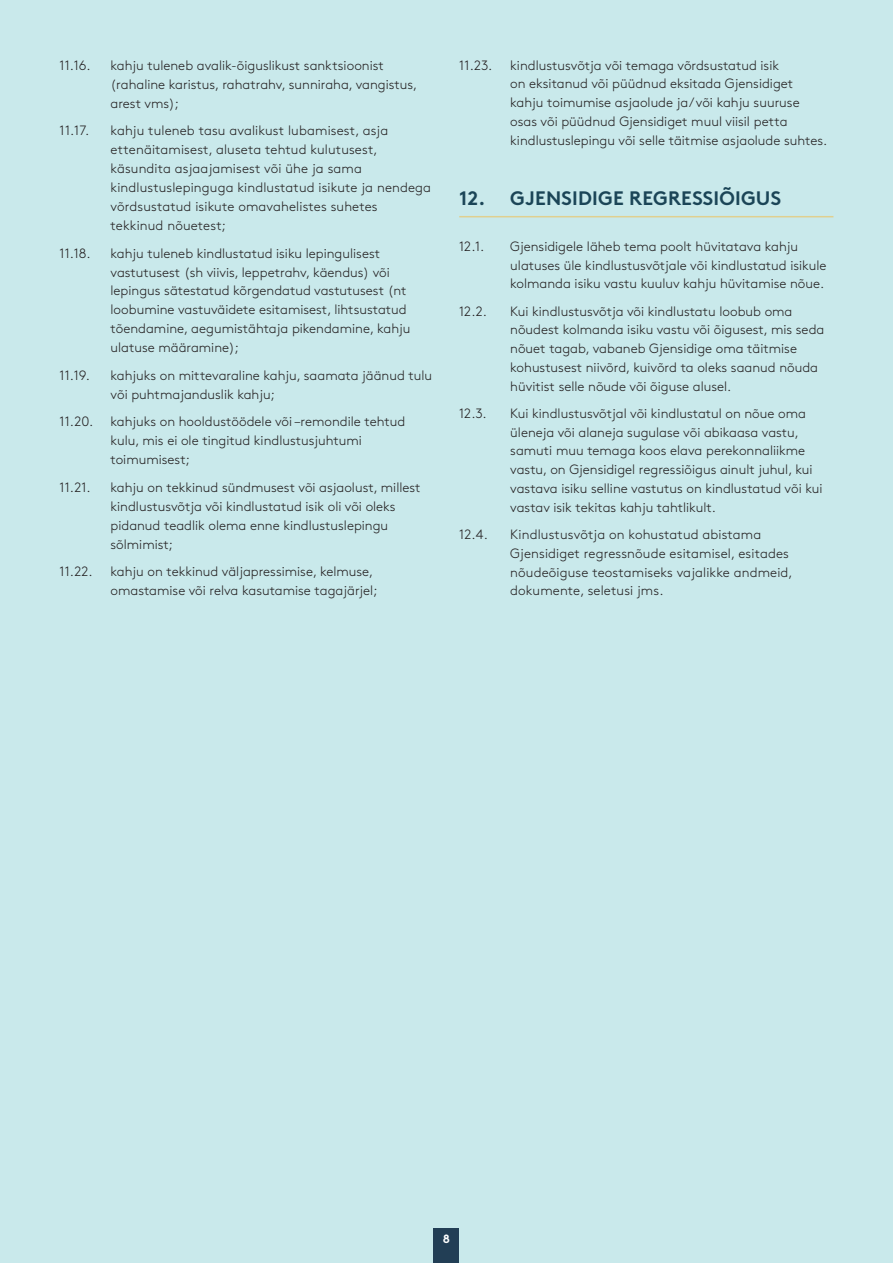
<style>
.page{position:relative;width:893px;height:1263px;background:#c9e9eb}
.page>*{position:absolute;margin:0;border:0;box-sizing:border-box;transform-origin:0 0}
.t1{font:700 19.5px "Gjen Brown OT";letter-spacing:.01em;color:#1b4557}
.t2{font:300 13.5px/19px "Gjen Brown OT";color:#231f20}
.t3{font:700 12px "Gjen Brown OT";color:#fff}
</style>
<div class="page">
<div style="left:434px;top:1229px;width:25px;height:34px;background:#223e55"></div>
<hr style="left:459px;top:216px;width:374px;height:1px;background:#e0d08f">
<p class="t2" style="left:60px;top:54px;width:33px">11.16.</p>
<p class="t2" style="left:111px;top:54px;width:308px">kahju tuleneb avalik-õiguslikust sanktsioonist (rahaline karistus, rahatrahv, sunniraha, vangistus, arest vms);</p>
<p class="t2" style="left:60px;top:120px;width:31px">11.17.</p>
<p class="t2" style="left:111px;top:120px;width:322px">kahju tuleneb tasu avalikust lubamisest, asja ettenäitamisest, aluseta tehtud kulutusest, käsundita asjaajamisest või ühe ja sama kindlustuslepinguga kindlustatud isikute ja nendega võrdsustatud isikute omavahelistes suhetes tekkinud nõuetest;</p>
<p class="t2" style="left:60px;top:242px;width:33px">11.18.</p>
<p class="t2" style="left:111px;top:242px;width:301px">kahju tuleneb kindlustatud isiku lepingulisest vastutusest (sh viivis, leppetrahv, käendus) või lepingus sätestatud kõrgendatud vastutusest (nt loobumine vastuväidete esitamisest, lihtsustatud tõendamine, aegumistähtaja pikendamine, kahju ulatuse määramine);</p>
<p class="t2" style="left:60px;top:365px;width:32px">11.19.</p>
<p class="t2" style="left:111px;top:365px;width:323px">kahjuks on mittevaraline kahju, saamata jäänud tulu või puhtmajanduslik kahju;</p>
<p class="t2" style="left:60px;top:411px;width:35px">11.20.</p>
<p class="t2" style="left:111px;top:411px;width:296px">kahjuks on hooldustöödele või –remondile tehtud kulu, mis ei ole tingitud kindlustusjuhtumi toimumisest;</p>
<p class="t2" style="left:60px;top:477px;width:33px">11.21.</p>
<p class="t2" style="left:111px;top:477px;width:312px">kahju on tekkinud sündmusest või asjaolust, millest kindlustusvõtja või kindlustatud isik oli või oleks pidanud teadlik olema enne kindlustuslepingu sõlmimist;</p>
<p class="t2" style="left:60px;top:561px;width:35px">11.22.</p>
<p class="t2" style="left:111px;top:561px;width:268px">kahju on tekkinud väljapressimise, kelmuse, omastamise või relva kasutamise tagajärjel;</p>
<p class="t2" style="left:459px;top:54px;width:35px">11.23.</p>
<p class="t2" style="left:510px;top:55px;width:319px">kindlustusvõtja või temaga võrdsustatud isik<br>on eksitanud või püüdnud eksitada Gjensidiget kahju toimumise asjaolude ja/ või kahju suuruse osas või püüdnud Gjensidiget muul viisil petta kindlustuslepingu või selle täitmise asjaolude suhtes.</p>
<h1 class="t1" style="left:459px;top:182px;width:323px">12. GJENSIDIGE REGRESSIÕIGUS</h1>
<p class="t2" style="left:459px;top:236px;width:27px">12.1.</p>
<p class="t2" style="left:510px;top:236px;width:318px">Gjensidigele läheb tema poolt hüvitatava kahju ulatuses üle kindlustusvõtjale või kindlustatud isikule kolmanda isiku vastu kuuluv kahju hüvitamise nõue.</p>
<p class="t2" style="left:459px;top:300px;width:29px">12.2.</p>
<p class="t2" style="left:510px;top:301px;width:316px">Kui kindlustusvõtja või kindlustatu loobub oma nõudest kolmanda isiku vastu või õigusest, mis seda nõuet tagab, vabaneb Gjensidige oma täitmise kohustusest niivõrd, kuivõrd ta oleks saanud nõuda hüvitist selle nõude või õiguse alusel.</p>
<p class="t2" style="left:459px;top:403px;width:29px">12.3.</p>
<p class="t2" style="left:510px;top:403px;width:314px">Kui kindlustusvõtjal või kindlustatul on nõue oma üleneja või alaneja sugulase või abikaasa vastu, samuti muu temaga koos elava perekonnaliikme vastu, on Gjensidigel regressiõigus ainult juhul, kui vastava isiku selline vastutus on kindlustatud või kui vastav isik tekitas kahju tahtlikult.</p>
<p class="t2" style="left:459px;top:524px;width:30px">12.4.</p>
<p class="t2" style="left:510px;top:524px;width:284px">Kindlustusvõtja on kohustatud abistama Gjensidiget regressnõude esitamisel, esitades nõudeõiguse teostamiseks vajalikke andmeid, dokumente, seletusi jms.</p>
<p class="t3" style="left:443px;top:1229px;width:9px">8</p>
</div>
